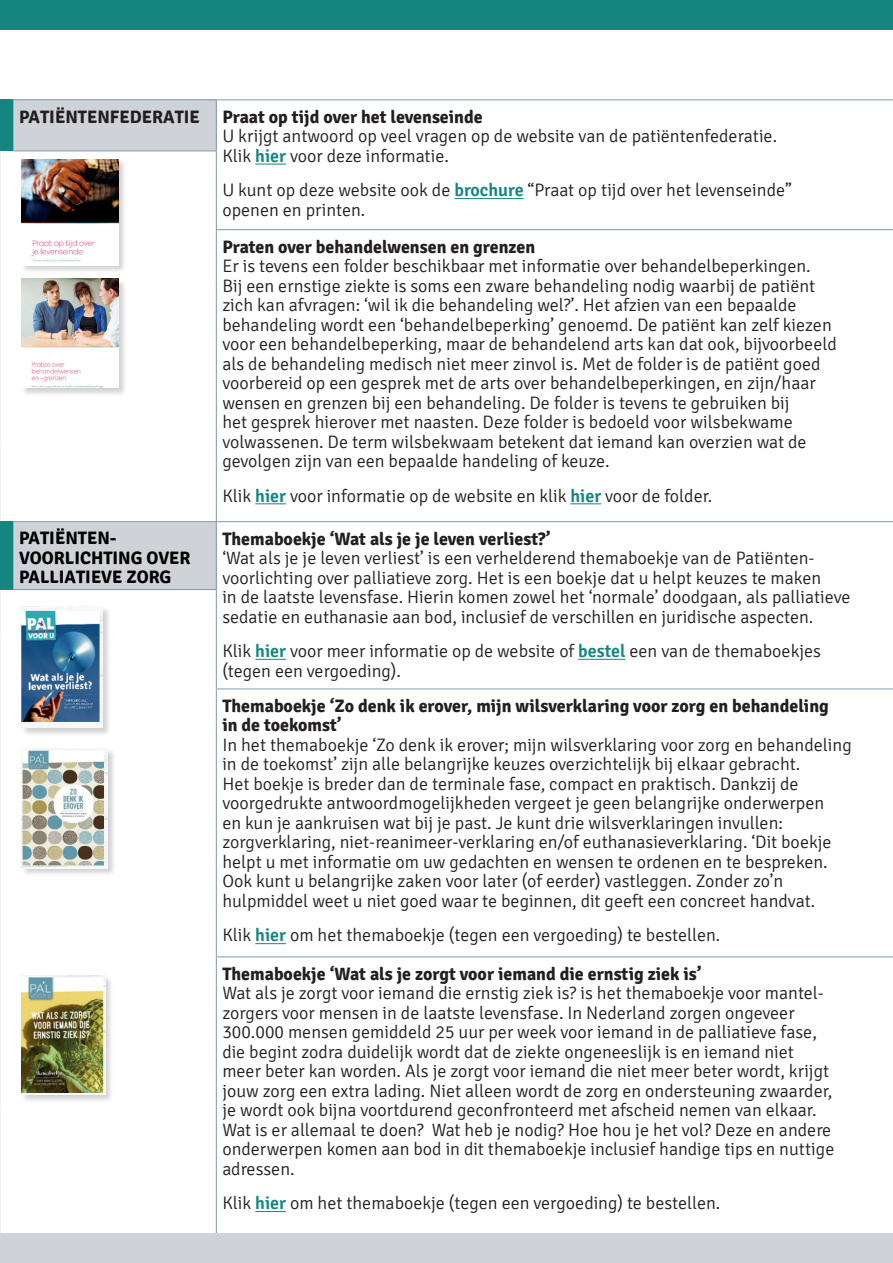
<style>
.page{position:relative;width:893px;height:1263px;background:#fff}
.page>*{position:absolute;margin:0;border:0;box-sizing:border-box;transform-origin:0 0}
.t1{font:300 18px/19.5px "Signika";color:#231f20}
.t2{font:700 18px/19.5px "Signika";color:#231f20}
.t3{font:700 18px/19.5px "Signika";color:#000}
.s1{font-weight:600;color:#14867f}
.s2{font-weight:700}
</style>
<div class="page">
<hr style="left:0;top:151px;width:1px;height:141px;background:#829aa7">
<hr style="left:0;top:293px;width:1px;height:51px;background:#829aa7">
<hr style="left:0;top:344px;width:1px;height:99px;background:#829aa7">
<hr style="left:0;top:769px;width:1px;height:50px;background:#829aa7">
<hr style="left:0;top:819px;width:1px;height:122px;background:#829aa7">
<hr style="left:0;top:941px;width:1px;height:170px;background:#829aa7">
<hr style="left:0;top:637px;width:1px;height:50px;background:#829aa7">
<hr style="left:0;top:687px;width:1px;height:81px;background:#829aa7">
<hr style="left:0;top:444px;width:1px;height:51px;background:#829aa7">
<hr style="left:0;top:495px;width:1px;height:141px;background:#829aa7">
<hr style="left:0;top:1111px;width:1px;height:68px;background:#829aa7">
<hr style="left:0;top:1179px;width:1px;height:71px;background:#829aa7">
<div style="left:13px;top:100px;width:203px;height:51px;background:#cfd2d6"></div>
<svg style="left:21px;top:152px;width:195px;height:856px"></svg>
<div style="left:13px;top:522px;width:203px;height:67px;background:#cfd2d6"></div>
<hr style="left:216px;top:99px;width:677px;height:1px;background:#829aa7">
<hr style="left:13px;top:522px;width:1px;height:67px;background:#829aa7">
<hr style="left:216px;top:522px;width:1px;height:67px;background:#829aa7">
<hr style="left:216px;top:688px;width:677px;height:1px;background:#829aa7">
<hr style="left:13px;top:521px;width:203px;height:1px;background:#829aa7">
<hr style="left:13px;top:589px;width:204px;height:1px;background:#829aa7">
<hr style="left:216px;top:590px;width:1px;height:98px;background:#829aa7">
<hr style="left:216px;top:740px;width:1px;height:122px;background:#829aa7">
<hr style="left:216px;top:151px;width:1px;height:78px;background:#829aa7">
<hr style="left:216px;top:689px;width:1px;height:51px;background:#829aa7">
<hr style="left:216px;top:862px;width:1px;height:94px;background:#829aa7">
<hr style="left:216px;top:956px;width:677px;height:1px;background:#829aa7">
<hr style="left:216px;top:957px;width:1px;height:51px;background:#829aa7">
<hr style="left:216px;top:1008px;width:1px;height:255px;background:#829aa7">
<hr style="left:13px;top:99px;width:203px;height:1px;background:#829aa7">
<hr style="left:13px;top:100px;width:1px;height:51px;background:#829aa7">
<hr style="left:216px;top:100px;width:1px;height:51px;background:#829aa7">
<hr style="left:13px;top:151px;width:204px;height:1px;background:#829aa7">
<hr style="left:216px;top:229px;width:677px;height:1px;background:#829aa7">
<hr style="left:216px;top:230px;width:1px;height:51px;background:#829aa7">
<hr style="left:216px;top:281px;width:1px;height:240px;background:#829aa7">
<hr style="left:216px;top:521px;width:677px;height:1px;background:#829aa7">
<hr style="left:255px;top:164px;width:31px;height:1px;background:#14867f">
<hr style="left:454px;top:198px;width:70px;height:1px;background:#14867f">
<hr style="left:255px;top:503px;width:31px;height:1px;background:#14867f">
<hr style="left:570px;top:503px;width:31px;height:1px;background:#14867f">
<hr style="left:255px;top:659px;width:31px;height:1px;background:#14867f">
<hr style="left:578px;top:659px;width:47px;height:1px;background:#14867f">
<hr style="left:255px;top:943px;width:31px;height:1px;background:#14867f">
<hr style="left:255px;top:1211px;width:31px;height:1px;background:#14867f">
<div style="left:21px;top:279px;width:107px;height:117px;background:#231f20;opacity:.2"></div>
<img style="left:21px;top:279px;width:98px;height:108px">
<div style="left:0;top:521px;width:13px;height:69px;background:#14867f"></div>
<div style="left:21px;top:606px;width:91px;height:131px;background:#231f20;opacity:.2"></div>
<img style="left:21px;top:606px;width:82px;height:122px">
<div style="left:21px;top:748px;width:95px;height:129px;background:#231f20;opacity:.2"></div>
<img style="left:21px;top:748px;width:86px;height:120px">
<div style="left:0;top:1233px;width:893px;height:30px;background:#cfd2d6"></div>
<div style="left:21px;top:975px;width:93px;height:128px;background:#231f20;opacity:.2"></div>
<img style="left:21px;top:976px;width:84px;height:119px">
<div style="left:0;top:0;width:893px;height:30px;background:#14867f"></div>
<div style="left:0;top:99px;width:13px;height:52px;background:#14867f"></div>
<div style="left:21px;top:159px;width:106px;height:115px;background:#231f20;opacity:.2"></div>
<img style="left:22px;top:159px;width:97px;height:106px">
<p class="t2" style="left:19px;top:107px;width:465px">PATIËNTENFEDERATIE Praat op tijd over het levenseinde</p>
<p class="t1" style="left:222px;top:127px;width:556px">U krijgt antwoord op veel vragen op de website van de patiëntenfederatie.<br>Klik <span class="s1">hier</span> voor deze informatie.</p>
<p class="t1" style="left:222px;top:181px;width:571px">U kunt op deze website ook de <span class="s1">brochure</span> “Praat op tijd over het levenseinde” openen en printen.</p>
<p class="t2" style="left:222px;top:237px;width:314px">Praten over behandelwensen en grenzen</p>
<p class="t1" style="left:222px;top:257px;width:616px">Er is tevens een folder beschikbaar met informatie over behandelbeperkingen.<br>Bij een ernstige ziekte is soms een zware behandeling nodig waarbij de patiënt zich kan afvragen: ‘wil ik die behandeling wel?’. Het afzien van een bepaalde behandeling wordt een ‘behandelbeperking’ genoemd. De patiënt kan zelf kiezen voor een behandelbeperking, maar de behandelend arts kan dat ook, bijvoorbeeld als de behandeling medisch niet meer zinvol is. Met de folder is de patiënt goed voorbereid op een gesprek met de arts over behandelbeperkingen, en zijn/haar wensen en grenzen bij een behandeling. De folder is tevens te gebruiken bij<br>het gesprek hierover met naasten. Deze folder is bedoeld voor wilsbekwame volwassenen. De term wilsbekwaam betekent dat iemand kan overzien wat de gevolgen zijn van een bepaalde handeling of keuze.</p>
<p class="t1" style="left:222px;top:486px;width:492px">Klik <span class="s1">hier</span> voor informatie op de website en klik <span class="s1">hier</span> voor de folder.</p>
<p class="t3" style="left:19px;top:529px;width:173px">PATIËNTEN-<br>VOORLICHTING OVER<br>PALLIATIEVE ZORG</p>
<p class="t2" style="left:222px;top:529px;width:330px">Themaboekje ‘Wat als je je leven verliest?’</p>
<p class="t1" style="left:222px;top:549px;width:630px">‘Wat als je je leven verliest’ is een verhelderend themaboekje van de Patiënten&shy;voorlichting over palliatieve zorg. Het is een boekje dat u helpt keuzes te maken<br>in de laatste levensfase. Hierin komen zowel het ‘normale’ doodgaan, als palliatieve sedatie en euthanasie aan bod, inclusief de verschillen en juridische aspecten.</p>
<p class="t1" style="left:222px;top:641px;width:600px">Klik <span class="s1">hier</span> voor meer informatie op de website of <span class="s1">bestel</span> een van de themaboekjes (tegen een vergoeding).</p>
<p class="t2" style="left:222px;top:696px;width:608px">Themaboekje ‘Zo denk ik erover, mijn wilsverklaring voor zorg en behandeling in de toekomst’</p>
<p class="t1" style="left:222px;top:735px;width:631px">In het themaboekje ‘Zo denk ik erover; mijn wilsverklaring voor zorg en behandeling in de toekomst’ zijn alle belangrijke keuzes overzichtelijk bij elkaar gebracht.<br>Het boekje is breder dan de terminale fase, compact en praktisch. Dankzij de voorgedrukte antwoordmogelijkheden vergeet je geen belangrijke onderwerpen<br>en kun je aankruisen wat bij je past. Je kunt drie wilsverklaringen invullen: zorgverklaring, niet-reanimeer-verklaring en/of euthanasieverklaring. ‘Dit boekje helpt u met informatie om uw gedachten en wensen te ordenen en te bespreken.<br>Ook kunt u belangrijke zaken voor later (of eerder) vastleggen. Zonder zo’n hulpmiddel weet u niet goed waar te beginnen, dit geeft een concreet handvat.</p>
<p class="t1" style="left:222px;top:916px;width:499px;line-height:38.4px">Klik <span class="s1">hier</span> om het themaboekje (tegen een vergoeding) te bestellen.<br><span class="s2">Themaboekje ‘Wat als je zorgt voor iemand die ernstig ziek is’</span></p>
<p class="t1" style="left:222px;top:984px;width:614px">Wat als je zorgt voor iemand die ernstig ziek is? is het themaboekje voor mantel&shy;zorgers voor mensen in de laatste levensfase. In Nederland zorgen ongeveer 300.000 mensen gemiddeld 25 uur per week voor iemand in de palliatieve fase, die begint zodra duidelijk wordt dat de ziekte ongeneeslijk is en iemand niet meer beter kan worden. Als je zorgt voor iemand die niet meer beter wordt, krijgt jouw zorg een extra lading. Niet alleen wordt de zorg en ondersteuning zwaarder, je wordt ook bijna voortdurend geconfronteerd met afscheid nemen van elkaar.<br>Wat is er allemaal te doen? Wat heb je nodig? Hoe hou je het vol? Deze en andere onderwerpen komen aan bod in dit themaboekje inclusief handige tips en nuttige adressen.</p>
<p class="t1" style="left:222px;top:1194px;width:499px">Klik <span class="s1">hier</span> om het themaboekje (tegen een vergoeding) te bestellen.</p>
</div>
